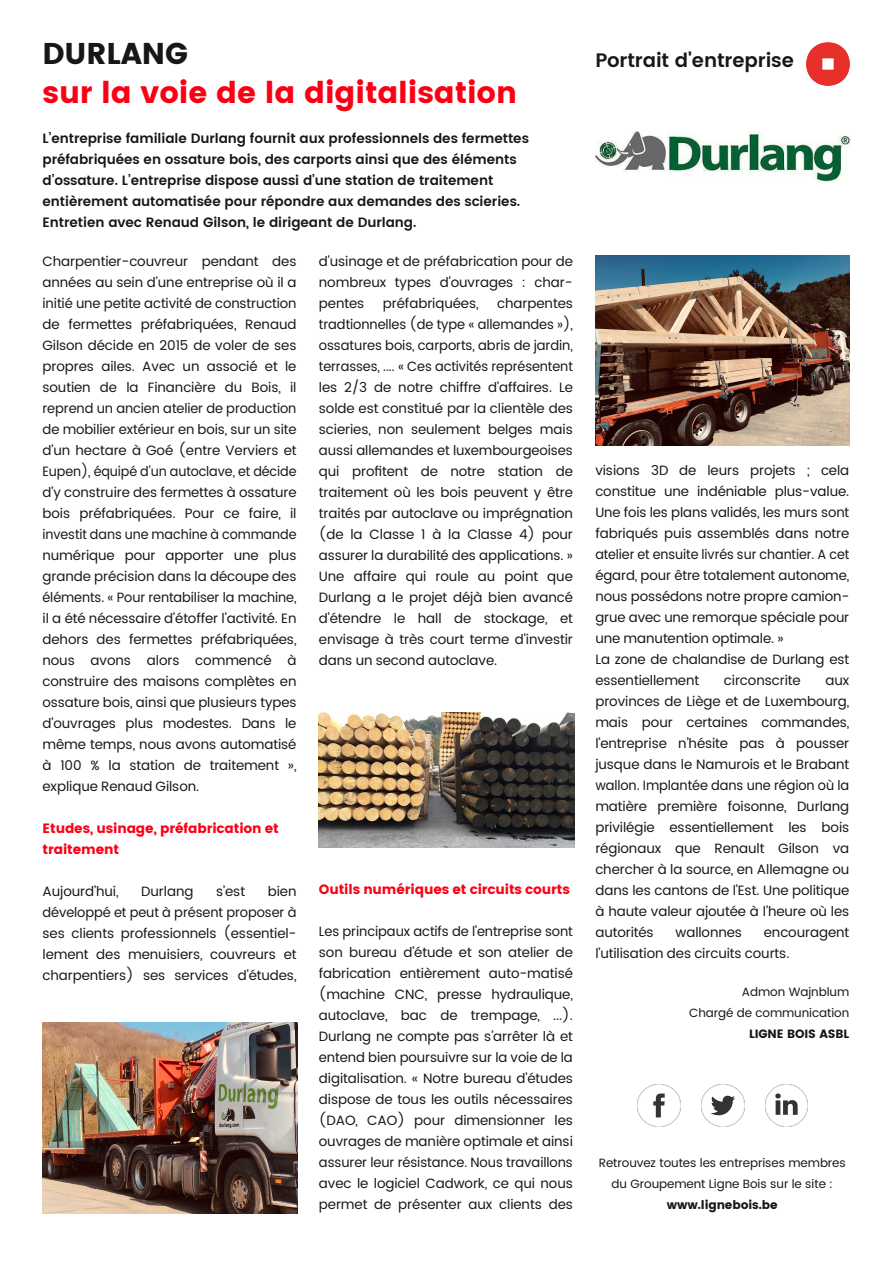
<style>
.page{position:relative;width:893px;height:1263px;background:#fff}
.page>*{position:absolute;margin:0;border:0;box-sizing:border-box;transform-origin:0 0}
.t1{font:30px "Poppins";letter-spacing:-.005em;color:#fb0015}
.t2{font:30px "Poppins";letter-spacing:-.005em;color:#181715}
.t3{font:600 19.5px "Poppins";letter-spacing:-.005em;color:#181715}
.t4{font:13.5px/21px "Poppins";letter-spacing:-.005em;color:#181715;text-align:justify}
.t5{font:600 13.5px/21px "Poppins";letter-spacing:-.005em;color:#181715}
.t6{font:13.5px/21px "Poppins";letter-spacing:-.01em;color:#fb0015}
.t7{font:12px/21px "Poppins";letter-spacing:-.005em;color:#181715;text-align:right}
.t8{font:12px "Poppins";letter-spacing:-.01em;color:#181715}
</style>
<div class="page">
<img style="left:595px;top:255px;width:255px;height:191px">
<img style="left:43px;top:1022px;width:255px;height:191px">
<img style="left:319px;top:712px;width:255px;height:136px">
<img style="left:807px;top:43px;width:42px;height:42px">
<img style="left:595px;top:132px;width:255px;height:51px">
<img style="left:638px;top:1084px;width:42px;height:43px">
<img style="left:702px;top:1084px;width:42px;height:43px">
<img style="left:765px;top:1084px;width:43px;height:43px">
<h1 class="t2" style="left:43px;top:36px;width:147px">DURLANG</h1>
<h1 class="t1" style="left:43px;top:76px;width:476px">sur la voie de la digitalisation</h1>
<p class="t5" style="left:43px;top:128px;width:488px">L’entreprise familiale Durlang fournit aux professionnels des fermettes préfabriquées en ossature bois, des carports ainsi que des éléments d’ossature. L’entreprise dispose aussi d’une station de traitement entièrement automatisée pour répondre aux demandes des scieries.<br>Entretien avec Renaud Gilson, le dirigeant de Durlang.</p>
<p class="t4" style="left:43px;top:251px;width:256px">Charpentier-couvreur pendant des années au sein d’une entreprise où il a initié une petite activité de construction de fermettes préfabriquées, Renaud Gilson décide en 2015 de voler de ses propres ailes. Avec un associé et le soutien de la Financière du Bois, il reprend un ancien atelier de production de mobilier extérieur en bois, sur un site d’un hectare à Goé (entre Verviers et Eupen), équipé d’un autoclave, et décide d’y construire des fermettes à ossature bois préfabriquées. Pour ce faire, il investit dans une machine à commande numérique pour apporter une plus grande précision dans la découpe des éléments. « Pour rentabiliser la machine, il a été nécessaire d’étoffer l’activité. En dehors des fermettes préfabriquées, nous avons alors commencé à construire des maisons complètes en ossature bois, ainsi que plusieurs types d’ouvrages plus modestes. Dans le même temps, nous avons automatisé à 100 % la station de traitement », explique Renaud Gilson.</p>
<p class="t6" style="left:43px;top:818px;width:238px">Etudes, usinage, préfabrication et traitement</p>
<p class="t4" style="left:43px;top:881px;width:78px">Aujourd’hui,</p>
<p class="t4" style="left:141px;top:881px;width:54px">Durlang</p>
<p class="t4" style="left:216px;top:881px;width:30px">s’est</p>
<p class="t4" style="left:43px;top:881px;width:256px;text-indent:225px">bien développé et peut à présent proposer à ses clients professionnels (essentiel&shy;lement des menuisiers, couvreurs et charpentiers) ses services d'études,</p>
<p class="t4" style="left:319px;top:251px;width:256px">d'usinage et de préfabrication pour de nombreux types d'ouvrages : char&shy;pentes</p>
<p class="t4" style="left:383px;top:293px;width:97px">préfabriquées,</p>
<p class="t4" style="left:319px;top:293px;width:256px;text-indent:178px">charpentes tradtionnelles (de type « allemandes »), ossatures bois, carports, abris de jardin, terrasses, .... « Ces activités représentent les 2/3 de notre chiffre d’affaires. Le solde est constitué par la clientèle des scieries, non seulement belges mais aussi allemandes et luxembourgeoises qui profitent de notre station de traitement où les bois peuvent y être traités par autoclave ou imprégnation (de la Classe 1 à la Classe 4) pour assurer la durabilité des applications. » Une affaire qui roule au point que Durlang a le projet déjà bien avancé d'étendre le hall de stockage, et envisage à très court terme d’investir dans un second autoclave.</p>
<p class="t6" style="left:319px;top:879px;width:253px">Outils numériques et circuits courts</p>
<p class="t4" style="left:319px;top:921px;width:256px">Les principaux actifs de l'entreprise sont son bureau d'étude et son atelier de fabrication entièrement auto-matisé (machine CNC, presse hydraulique, autoclave, bac de trempage, ...).<br>Durlang ne compte pas s’arrêter là et entend bien poursuivre sur la voie de la digitalisation. « Notre bureau d’études dispose de tous les outils nécessaires (DAO, CAO) pour dimensionner les ouvrages de manière optimale et ainsi assurer leur résistance. Nous travaillons avec le logiciel Cadwork, ce qui nous permet de présenter aux clients des</p>
<h2 class="t3" style="left:595px;top:48px;width:200px">Portrait d'entreprise</h2>
<p class="t4" style="left:595px;top:460px;width:256px;text-align:left">visions 3D de leurs projets ; cela constitue une indéniable plus-value.<br>Une fois les plans validés, les murs sont fabriqués puis assemblés dans notre atelier et ensuite livrés sur chantier. A cet égard, pour être totalement autonome, nous possédons notre propre camion&shy;grue avec une remorque spéciale pour une manutention optimale. »<br>La zone de chalandise de Durlang est essentiellement</p>
<p class="t4" style="left:724px;top:670px;width:78px">circonscrite</p>
<p class="t4" style="left:595px;top:670px;width:256px;text-indent:230px">aux provinces de Liège et de Luxembourg, mais pour certaines commandes, l’entreprise n’hésite pas à pousser jusque dans le Namurois et le Brabant wallon. Implantée dans une région où la matière première foisonne, Durlang privilégie essentiellement les bois régionaux que Renault Gilson va chercher à la source, en Allemagne ou dans les cantons de l’Est. Une politique à haute valeur ajoutée à l’heure où les autorités</p>
<p class="t4" style="left:675px;top:922px;width:68px">wallonnes</p>
<p class="t4" style="left:595px;top:922px;width:256px;text-indent:169px">encouragent l’utilisation des circuits courts.</p>
<p class="t7" style="left:689px;top:981px;width:162px">Admon Wajnblum<br>Chargé de communication</p>
<p class="t8" style="left:749px;top:1026px;width:102px">LIGNE BOIS ASBL</p>
<p class="t7" style="left:599px;top:1152px;width:249px;text-align:center">Retrouvez toutes les entreprises membres du Groupement Ligne Bois sur le site :</p>
<p class="t8" style="left:667px;top:1198px;width:112px">www.lignebois.be</p>
</div>
